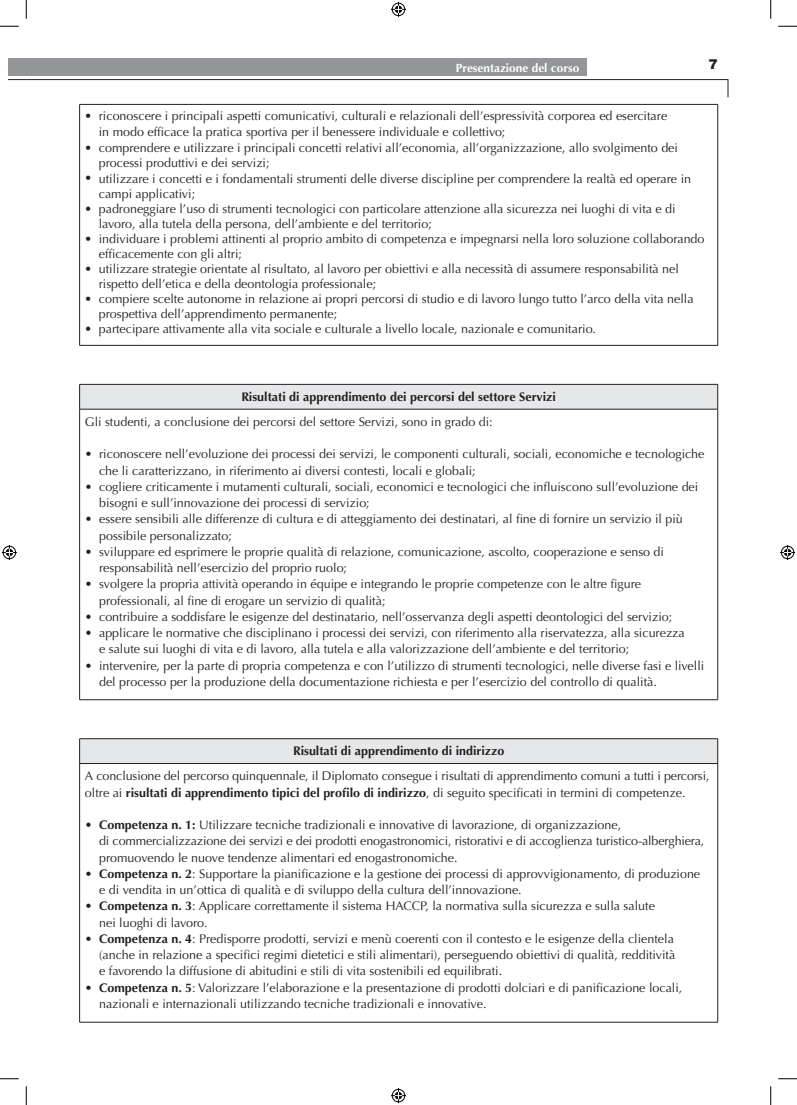
<style>
.page{position:relative;width:797px;height:1105px;background:#fff}
.page>*{position:absolute;margin:0;border:0;box-sizing:border-box;transform-origin:0 0}
.t1{font:900 13.75px "Helvetica";color:#231f20}
.Di_default{font:12.5px/16.2px "Optima";color:#231f20}
.Di_default-2{font:700 12.5px "Optima";color:#231f20}
.t2{font:700 11.88px "Optima";color:#fff}
.s1{font-weight:700}
</style>
<div class="page">
<svg style="left:9px;top:79px;width:719px;height:19px"></svg>
<div style="left:9px;top:58px;width:17px;height:18px;background:#939598"></div>
<div style="left:26px;top:58px;width:560px;height:18px;background:#939598"></div>
<div style="left:80px;top:384px;width:637px;height:25px;background:#e6e7e9"></div>
<hr style="left:79px;top:384px;width:639px;height:1px;background:#231f20">
<svg style="left:79px;top:384px;width:1px;height:25px"></svg>
<svg style="left:717px;top:384px;width:1px;height:25px"></svg>
<hr style="left:79px;top:409px;width:639px;height:1px;background:#231f20">
<hr style="left:79px;top:409px;width:1px;height:290px;background:#231f20">
<hr style="left:717px;top:409px;width:1px;height:290px;background:#231f20">
<hr style="left:79px;top:699px;width:639px;height:1px;background:#231f20">
<div style="left:80px;top:739px;width:637px;height:24px;background:#e6e7e9"></div>
<hr style="left:79px;top:738px;width:639px;height:1px;background:#231f20">
<svg style="left:79px;top:739px;width:1px;height:24px"></svg>
<svg style="left:717px;top:739px;width:1px;height:24px"></svg>
<hr style="left:79px;top:763px;width:639px;height:1px;background:#231f20">
<hr style="left:79px;top:764px;width:1px;height:258px;background:#231f20">
<hr style="left:717px;top:764px;width:1px;height:258px;background:#231f20">
<hr style="left:79px;top:1022px;width:639px;height:1px;background:#231f20">
<hr style="left:79px;top:104px;width:639px;height:1px;background:#231f20">
<hr style="left:79px;top:105px;width:1px;height:240px;background:#231f20">
<hr style="left:717px;top:105px;width:1px;height:240px;background:#231f20">
<hr style="left:79px;top:345px;width:639px;height:1px;background:#231f20">
<svg style="left:0;top:25px;width:19px;height:2px"></svg>
<svg style="left:778px;top:25px;width:19px;height:2px"></svg>
<svg style="left:0;top:1078px;width:19px;height:1px"></svg>
<svg style="left:778px;top:1078px;width:19px;height:1px"></svg>
<svg style="left:25px;top:0;width:2px;height:19px"></svg>
<svg style="left:25px;top:1086px;width:2px;height:19px"></svg>
<svg style="left:770px;top:0;width:1px;height:19px"></svg>
<svg style="left:770px;top:1086px;width:1px;height:19px"></svg>
<svg style="left:391px;top:2px;width:15px;height:15px"></svg>
<svg style="left:391px;top:1088px;width:15px;height:15px"></svg>
<svg style="left:2px;top:545px;width:15px;height:15px"></svg>
<svg style="left:780px;top:545px;width:15px;height:15px"></svg>
<p class="t2" style="left:456px;top:61px;width:125px">Presentazione del corso</p>
<p class="t1" style="left:708px;top:55px;width:11px">7</p>
<p class="Di_default" style="left:85px;top:107px;width:584px">• riconoscere i principali aspetti comunicativi, culturali e relazionali dell’espressività corporea ed esercitare</p>
<p class="Di_default" style="left:99px;top:124px;width:408px">in modo efficace la pratica sportiva per il benessere individuale e collettivo;</p>
<p class="Di_default" style="left:99px;top:141px;width:580px;line-height:15px;text-indent:-14px">• comprendere e utilizzare i principali concetti relativi all’economia, all’organizzazione, allo svolgimento dei processi produttivi e dei servizi;</p>
<p class="Di_default" style="left:99px;top:172px;width:594px;line-height:15px;text-indent:-14px">• utilizzare i concetti e i fondamentali strumenti delle diverse discipline per comprendere la realtà ed operare in campi applicativi;</p>
<p class="Di_default" style="left:99px;top:202px;width:578px;line-height:15px;text-indent:-14px">• padroneggiare l’uso di strumenti tecnologici con particolare attenzione alla sicurezza nei luoghi di vita e di lavoro, alla tutela della persona, dell’ambiente e del territorio;</p>
<p class="Di_default" style="left:99px;top:232px;width:607px;line-height:15px;text-indent:-14px">• individuare i problemi attinenti al proprio ambito di competenza e impegnarsi nella loro soluzione collaborando efficacemente con gli altri;</p>
<p class="Di_default" style="left:99px;top:262px;width:581px;line-height:15px;text-indent:-14px">• utilizzare strategie orientate al risultato, al lavoro per obiettivi e alla necessità di assumere responsabilità nel rispetto dell’etica e della deontologia professionale;</p>
<p class="Di_default" style="left:99px;top:292px;width:596px;line-height:15px;text-indent:-14px">• compiere scelte autonome in relazione ai propri percorsi di studio e di lavoro lungo tutto l’arco della vita nella prospettiva dell’apprendimento permanente;</p>
<p class="Di_default" style="left:85px;top:321px;width:513px">• partecipare attivamente alla vita sociale e culturale a livello locale, nazionale e comunitario.</p>
<p class="Di_default-2" style="left:241px;top:389px;width:316px">Risultati di apprendimento dei percorsi del settore Servizi</p>
<p class="Di_default" style="left:85px;top:414px;width:409px">Gli studenti, a conclusione dei percorsi del settore Servizi, sono in grado di:</p>
<p class="Di_default" style="left:99px;top:446px;width:606px;text-indent:-14px">• riconoscere nell’evoluzione dei processi dei servizi, le componenti culturali, sociali, economiche e tecnologiche che li caratterizzano, in riferimento ai diversi contesti, locali e globali;</p>
<p class="Di_default" style="left:99px;top:479px;width:600px;text-indent:-14px">• cogliere criticamente i mutamenti culturali, sociali, economici e tecnologici che influiscono sull’evoluzione dei bisogni e sull’innovazione dei processi di servizio;</p>
<p class="Di_default" style="left:99px;top:511px;width:585px;text-indent:-14px">• essere sensibili alle differenze di cultura e di atteggiamento dei destinatari, al fine di fornire un servizio il più possibile personalizzato;</p>
<p class="Di_default" style="left:99px;top:544px;width:566px;text-indent:-14px">• sviluppare ed esprimere le proprie qualità di relazione, comunicazione, ascolto, cooperazione e senso di responsabilità nell’esercizio del proprio ruolo;</p>
<p class="Di_default" style="left:99px;top:576px;width:543px;text-indent:-14px">• svolgere la propria attività operando in équipe e integrando le proprie competenze con le altre figure professionali, al fine di erogare un servizio di qualità;</p>
<p class="Di_default" style="left:85px;top:609px;width:589px">• contribuire a soddisfare le esigenze del destinatario, nell’osservanza degli aspetti deontologici del servizio;</p>
<p class="Di_default" style="left:85px;top:625px;width:601px">• applicare le normative che disciplinano i processi dei servizi, con riferimento alla riservatezza, alla sicurezza</p>
<p class="Di_default" style="left:99px;top:641px;width:531px">e salute sui luoghi di vita e di lavoro, alla tutela e alla valorizzazione dell’ambiente e del territorio;</p>
<p class="Di_default" style="left:99px;top:657px;width:606px;text-indent:-14px">• intervenire, per la parte di propria competenza e con l’utilizzo di strumenti tecnologici, nelle diverse fasi e livelli del processo per la produzione della documentazione richiesta e per l’esercizio del controllo di qualità.</p>
<p class="Di_default-2" style="left:293px;top:744px;width:213px">Risultati di apprendimento di indirizzo</p>
<p class="Di_default" style="left:85px;top:768px;width:626px">A conclusione del percorso quinquennale, il Diplomato consegue i risultati di apprendimento comuni a tutti i percorsi, oltre ai <span class="s1">risultati di apprendimento tipici del profilo di indirizzo</span>, di seguito specificati in termini di competenze.</p>
<p class="Di_default" style="left:85px;top:817px;width:538px">• <span class="s1">Competenza n. 1:</span> Utilizzare tecniche tradizionali e innovative di lavorazione, di organizzazione,</p>
<p class="Di_default" style="left:99px;top:833px;width:607px">di commercializzazione dei servizi e dei prodotti enogastronomici, ristorativi e di accoglienza turistico-alberghiera, promuovendo le nuove tendenze alimentari ed enogastronomiche.</p>
<p class="Di_default" style="left:85px;top:866px;width:616px">• <span class="s1">Competenza n. 2</span>: Supportare la pianificazione e la gestione dei processi di approvvigionamento, di produzione</p>
<p class="Di_default" style="left:99px;top:882px;width:424px">e di vendita in un’ottica di qualità e di sviluppo della cultura dell’innovazione.</p>
<p class="Di_default" style="left:85px;top:898px;width:571px"><span class="s1">• Competenza n. 3</span>: Applicare correttamente il sistema HACCP, la normativa sulla sicurezza e sulla salute</p>
<p class="Di_default" style="left:99px;top:914px;width:110px">nei luoghi di lavoro.</p>
<p class="Di_default" style="left:85px;top:931px;width:590px;text-align:right"><span class="s1">• Competenza n. 4</span>: Predisporre prodotti, servizi e menù coerenti con il contesto e le esigenze della clientela (anche in relazione a specifici regimi dietetici e stili alimentari), perseguendo obiettivi di qualità, redditività</p>
<p class="Di_default" style="left:99px;top:963px;width:404px">e favorendo la diffusione di abitudini e stili di vita sostenibili ed equilibrati.</p>
<p class="Di_default" style="left:99px;top:979px;width:584px;text-indent:-14px"><span class="s1">• Competenza n. 5</span>: Valorizzare l’elaborazione e la presentazione di prodotti dolciari e di panificazione locali, nazionali e internazionali utilizzando tecniche tradizionali e innovative.</p>
</div>
